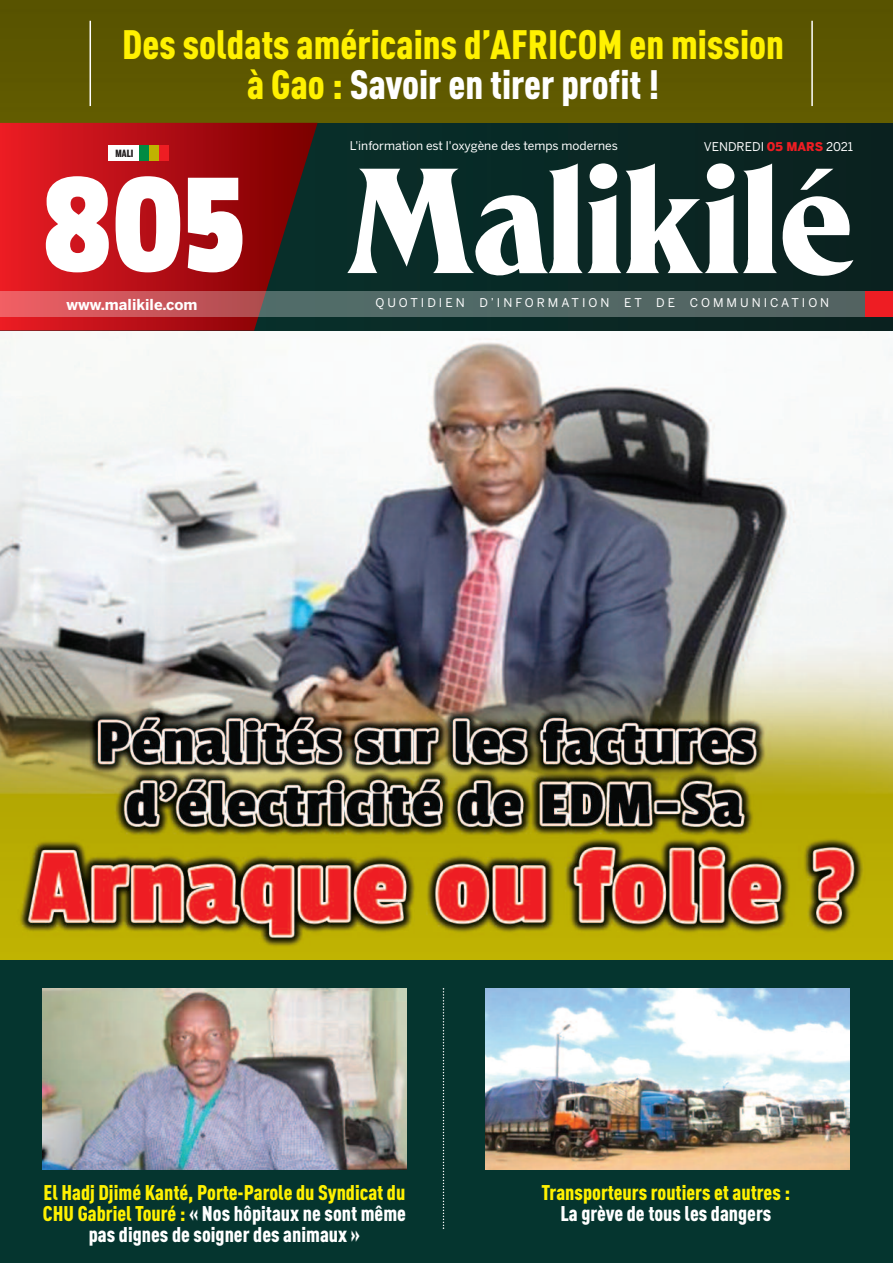
<style>
.page{position:relative;width:893px;height:1263px;background:#fff}
.page>*{position:absolute;margin:0;border:0;box-sizing:border-box;transform-origin:0 0}
.t1{font:150px "Passion One";color:#fff}
.t2{font:900 condensed 40.5px/40.5px "DIN Pro";color:#fff101;text-align:center}
.t3{font:900 condensed 21px/21px "DIN Pro";color:#fff101;text-align:center}
.t4{font:900 condensed 21px "DIN Pro";color:#fff}
.t5{font:700 15px "Benton Sans";color:#fff}
.t6{font:12px "Benton Sans";color:#fff}
.t7{font:12px "Benton Sans";letter-spacing:.25em;color:#fff}
.t8{font:900 9.9px "Benton Sans Comp";color:#231f20}
.s1{color:#fff}
.s2{font-weight:900;color:#ee1d23}
</style>
<div class="page">
<div style="left:0;top:750px;width:893px;height:513px;background:#05352f"></div>
<img style="left:0;top:0;width:893px;height:959px">
<div style="left:0;top:123px;width:893px;height:208px;background:#0a2824"></div>
<svg style="left:0;top:123px;width:318px;height:208px;background:#a61116"></svg>
<div style="left:139px;top:146px;width:10px;height:15px;background:#008b43"></div>
<div style="left:149px;top:146px;width:10px;height:15px;background:#c0b301"></div>
<div style="left:159px;top:146px;width:9px;height:15px;background:#ee1d23"></div>
<div style="left:109px;top:146px;width:30px;height:15px;background:#fff"></div>
<div style="left:0;top:291px;width:893px;height:26px;background:#fff;opacity:.3"></div>
<div style="left:865px;top:291px;width:28px;height:26px;background:#ee1d23"></div>
<svg style="left:347px;top:163px;width:506px;height:113px"></svg>
<img style="left:43px;top:989px;width:363px;height:180px">
<img style="left:485px;top:989px;width:364px;height:180px">
<svg style="left:443px;top:988px;width:1px;height:241px"></svg>
<hr style="left:90px;top:21px;width:1px;height:85px;background:#fff">
<hr style="left:811px;top:21px;width:2px;height:85px;background:#fff">
<h2 class="t2" style="left:122px;top:27px;width:663px">Des soldats américains d’AFRICOM en mission à Gao : <span class="s1">Savoir en tirer profit !</span></h2>
<p class="t6" style="left:350px;top:139px;width:269px">L'information est l'oxygène des temps modernes</p>
<p class="t6" style="left:704px;top:139px;width:151px">VENDREDI <span class="s2">05 MARS</span> 2021</p>
<p class="t8" style="left:115px;top:148px;width:19px">MALI</p>
<h1 class="t1" style="left:43px;top:146px;width:204px">805</h1>
<p class="t5" style="left:67px;top:296px;width:132px">www.malikile.com</p>
<p class="t7" style="left:375px;top:296px;width:455px">QUOTIDIEN D’INFORMATION ET DE COMMUNICATION</p>
<p class="t3" style="left:43px;top:1183px;width:365px">El Hadj Djimé Kanté, Porte-Parole du Syndicat du<br>CHU Gabriel Touré : <span class="s1">« Nos hôpitaux ne sont même pas dignes de soigner des animaux »</span></p>
<p class="t3" style="left:542px;top:1183px;width:250px">Transporteurs routiers et autres :</p>
<p class="t4" style="left:560px;top:1206px;width:213px">La grève de tous les dangers</p>
</div>
